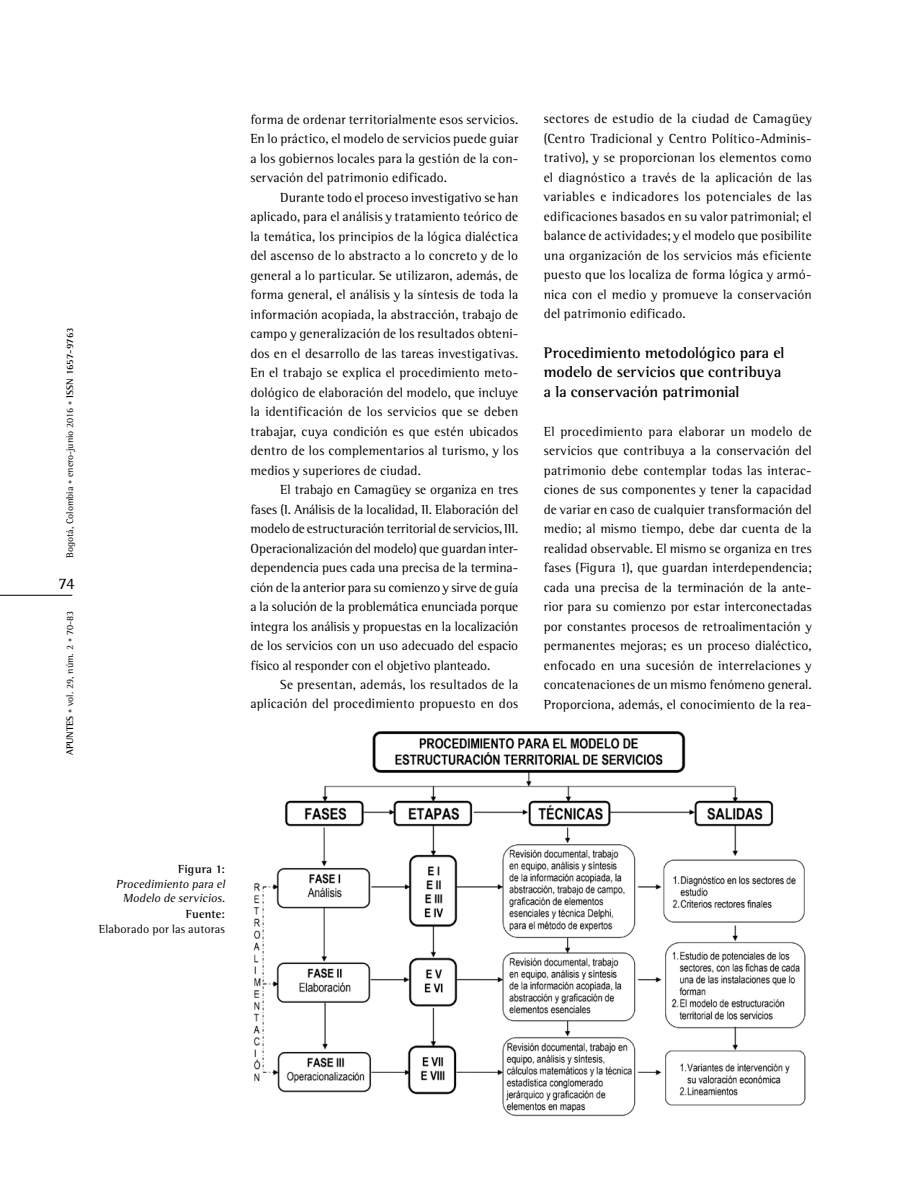
<style>
.page{position:relative;width:918px;height:1188px;background:#fff}
.page>*{position:absolute;margin:0;border:0;box-sizing:border-box;transform-origin:0 0}
.t1{font:16.5px "Agfa Rotis Semi Serif";color:#000}
.t2{font:700 15.75px/19.5px "Agfa Rotis Semi Serif";letter-spacing:-.005em;color:#000}
.t3{font:13.5px/19.5px "Agfa Rotis Semi Serif";letter-spacing:.01em;color:#000;text-align:justify}
.t4{font:italic 12px/14.4px "Agfa Rotis Semi Serif";color:#000;text-align:center}
.t5{font:12px "Agfa Rotis Semi Serif";letter-spacing:.01em;color:#000}
.t6{font:700 12px "Agfa Rotis Semi Serif";letter-spacing:.01em;color:#000}
.t7{font:9.75px "Agfa Rotis Semi Serif";color:#000}
.s1{font-size:8.25px;color:#636466}
.s2{font-weight:700}
</style>
<div class="page">
<hr style="left:0;top:595px;width:72px;height:1px;background:#000">
<img style="left:253px;top:731px;width:553px;height:386px">
<p class="t7" style="left:64px;top:558px;width:232px;rotate:-90deg">Bogotá, Colombia <span class="s1">•</span> enero-junio 2016 <span class="s1">•</span> <span class="s2">ISSN 1657-9763</span></p>
<p class="t1" style="left:59px;top:574px;width:17px">74</p>
<p class="t7" style="left:64px;top:755px;width:145px;rotate:-90deg"><span class="s2">APUNTES</span> <span class="s1">•</span> vol. 29, núm. 2 <span class="s1">•</span> 70-83</p>
<p class="t3" style="left:250px;top:109px;width:269px">forma de ordenar territorialmente esos servicios.<br>En lo práctico, el modelo de servicios puede guiar a los gobiernos locales para la gestión de la con&shy;servación del patrimonio edificado.</p>
<p class="t3" style="left:250px;top:187px;width:269px;text-indent:30px">Durante todo el proceso investigativo se han aplicado, para el análisis y tratamiento teórico de la temática, los principios de la lógica dialéctica del ascenso de lo abstracto a lo concreto y de lo general a lo particular. Se utilizaron, además, de forma general, el análisis y la síntesis de toda la información acopiada, la abstracción, trabajo de campo y generalización de los resultados obteni&shy;dos en el desarrollo de las tareas investigativas.<br>En el trabajo se explica el procedimiento meto&shy;dológico de elaboración del modelo, que incluye la identificación de los servicios que se deben trabajar, cuya condición es que estén ubicados dentro de los complementarios al turismo, y los medios y superiores de ciudad.</p>
<p class="t3" style="left:250px;top:480px;width:269px;text-indent:30px">El trabajo en Camagüey se organiza en tres fases (I. Análisis de la localidad, II. Elaboración del modelo de estructuración territorial de servicios, III.<br>Operacionalización del modelo) que guardan inter&shy;dependencia pues cada una precisa de la termina&shy;ción de la anterior para su comienzo y sirve de guía a la solución de la problemática enunciada porque integra los análisis y propuestas en la localización de los servicios con un uso adecuado del espacio físico al responder con el objetivo planteado.</p>
<p class="t3" style="left:250px;top:675px;width:269px;text-align:right">Se presentan, además, los resultados de la aplicación del procedimiento propuesto en dos</p>
<p class="t3" style="left:544px;top:109px;width:269px">sectores de estudio de la ciudad de Camagüey (Centro Tradicional y Centro Político-Adminis&shy;trativo), y se proporcionan los elementos como el diagnóstico a través de la aplicación de las variables e indicadores los potenciales de las edificaciones basados en su valor patrimonial; el balance de actividades; y el modelo que posibilite una organización de los servicios más eficiente puesto que los localiza de forma lógica y armó&shy;nica con el medio y promueve la conservación del patrimonio edificado.</p>
<p class="t2" style="left:544px;top:343px;width:242px">Procedimiento metodológico para el modelo de servicios que contribuya a la conservación patrimonial</p>
<p class="t3" style="left:544px;top:421px;width:269px">El procedimiento para elaborar un modelo de servicios que contribuya a la conservación del patrimonio debe contemplar todas las interac&shy;ciones de sus componentes y tener la capacidad de variar en caso de cualquier transformación del medio; al mismo tiempo, debe dar cuenta de la realidad observable. El mismo se organiza en tres fases (Figura 1), que guardan interdependencia; cada una precisa de la terminación de la ante&shy;rior para su comienzo por estar interconectadas por constantes procesos de retroalimentación y permanentes mejoras; es un proceso dialéctico, enfocado en una sucesión de interrelaciones y concatenaciones de un mismo fenómeno general.<br>Proporciona, además, el conocimiento de la rea-</p>
<p class="t6" style="left:178px;top:862px;width:48px">Figura 1:</p>
<p class="t4" style="left:116px;top:876px;width:113px">Procedimiento para el<br>Modelo de servicios.</p>
<p class="t6" style="left:186px;top:907px;width:41px">Fuente:</p>
<p class="t5" style="left:99px;top:922px;width:128px">Elaborado por las autoras</p>
</div>
